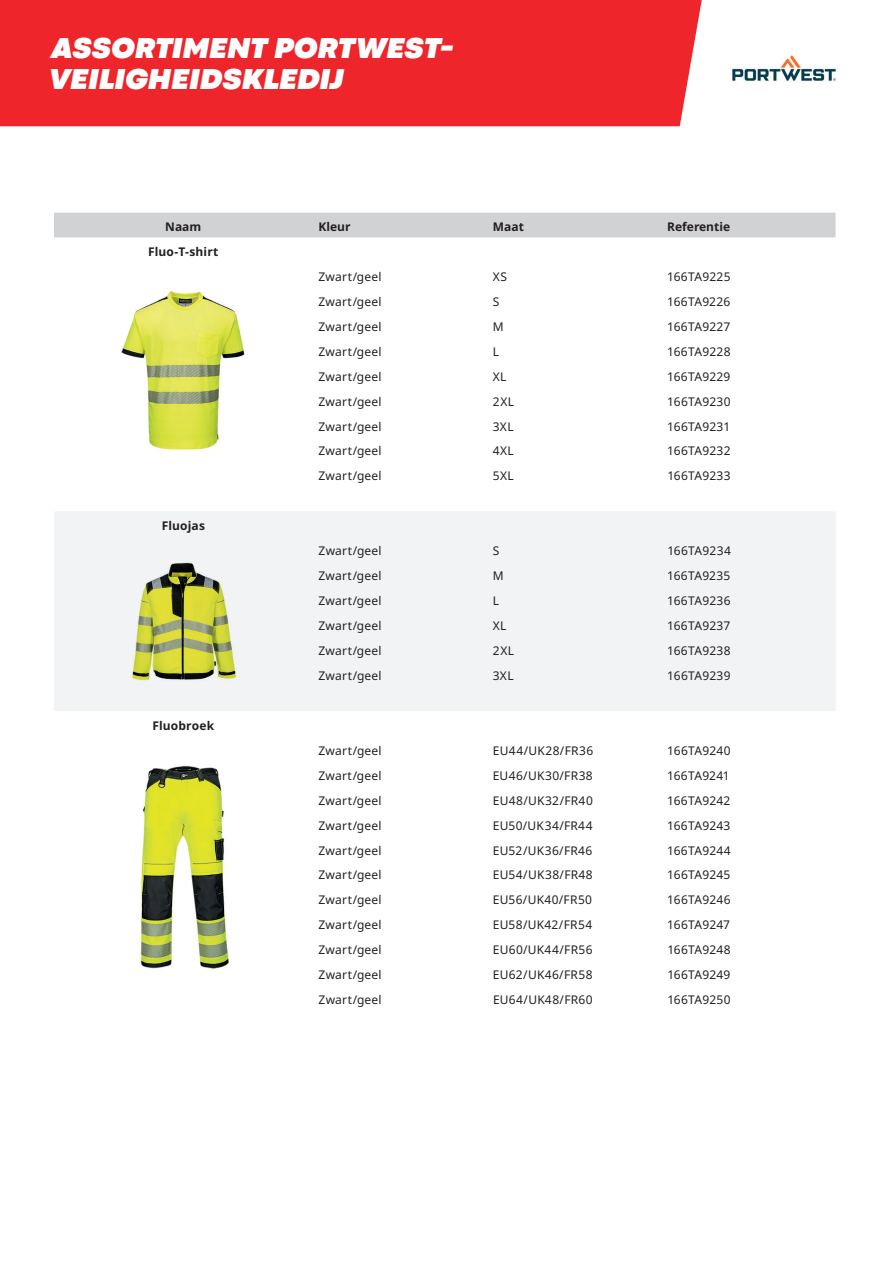
<style>
.page{position:relative;width:893px;height:1263px;background:#fff}
.page>*{position:absolute;margin:0;border:0;box-sizing:border-box;transform-origin:0 0}
.t1{font:italic 900 30px/31px "Codec Pro";letter-spacing:.015em;color:#fff}
.t2{font:12px "Noto Sans";letter-spacing:.015em;color:#231f20}
.t3{font:700 12px "Noto Sans";letter-spacing:.005em;color:#231f20}
</style>
<div class="page">
<div style="left:54px;top:213px;width:782px;height:24px;background:#d1d2d4"></div>
<div style="left:54px;top:512px;width:781px;height:199px;background:#f2f3f4"></div>
<img style="left:121px;top:291px;width:124px;height:159px">
<img style="left:119px;top:561px;width:131px;height:125px">
<img style="left:140px;top:765px;width:89px;height:204px">
<div style="left:0;top:0;width:702px;height:126px;background:#ee262c"></div>
<img style="left:732px;top:55px;width:104px;height:26px">
<h1 class="t1" style="left:49px;top:31px;width:406px">ASSORTIMENT PORTWEST-<br>VEILIGHEIDSKLEDIJ</h1>
<p class="t3" style="left:165px;top:219px;width:38px">Naam</p>
<p class="t3" style="left:319px;top:219px;width:34px">Kleur</p>
<p class="t3" style="left:493px;top:219px;width:33px">Maat</p>
<p class="t3" style="left:667px;top:219px;width:64px">Referentie</p>
<p class="t3" style="left:148px;top:243px;width:72px">Fluo-T-shirt</p>
<p class="t2" style="left:319px;top:269px;width:65px">Zwart/geel</p>
<p class="t2" style="left:493px;top:269px;width:16px">XS</p>
<p class="t2" style="left:667px;top:269px;width:65px">166TA9225</p>
<p class="t2" style="left:319px;top:294px;width:65px">Zwart/geel</p>
<p class="t2" style="left:493px;top:294px;width:8px">S</p>
<p class="t2" style="left:667px;top:294px;width:65px">166TA9226</p>
<p class="t2" style="left:319px;top:318px;width:65px">Zwart/geel</p>
<p class="t2" style="left:493px;top:318px;width:12px">M</p>
<p class="t2" style="left:667px;top:318px;width:65px">166TA9227</p>
<p class="t2" style="left:319px;top:343px;width:65px">Zwart/geel</p>
<p class="t2" style="left:493px;top:343px;width:8px">L</p>
<p class="t2" style="left:667px;top:343px;width:65px">166TA9228</p>
<p class="t2" style="left:319px;top:368px;width:65px">Zwart/geel</p>
<p class="t2" style="left:493px;top:368px;width:15px">XL</p>
<p class="t2" style="left:667px;top:368px;width:65px">166TA9229</p>
<p class="t2" style="left:319px;top:393px;width:65px">Zwart/geel</p>
<p class="t2" style="left:493px;top:393px;width:23px">2XL</p>
<p class="t2" style="left:667px;top:393px;width:65px">166TA9230</p>
<p class="t2" style="left:319px;top:418px;width:65px">Zwart/geel</p>
<p class="t2" style="left:493px;top:418px;width:22px">3XL</p>
<p class="t2" style="left:667px;top:418px;width:65px">166TA9231</p>
<p class="t2" style="left:319px;top:443px;width:65px">Zwart/geel</p>
<p class="t2" style="left:493px;top:443px;width:22px">4XL</p>
<p class="t2" style="left:667px;top:443px;width:65px">166TA9232</p>
<p class="t2" style="left:319px;top:467px;width:65px">Zwart/geel</p>
<p class="t2" style="left:493px;top:467px;width:22px">5XL</p>
<p class="t2" style="left:667px;top:467px;width:65px">166TA9233</p>
<p class="t3" style="left:162px;top:517px;width:45px">Fluojas</p>
<p class="t2" style="left:319px;top:542px;width:65px">Zwart/geel</p>
<p class="t2" style="left:493px;top:542px;width:8px">S</p>
<p class="t2" style="left:667px;top:542px;width:65px">166TA9234</p>
<p class="t2" style="left:319px;top:568px;width:65px">Zwart/geel</p>
<p class="t2" style="left:493px;top:568px;width:12px">M</p>
<p class="t2" style="left:667px;top:568px;width:65px">166TA9235</p>
<p class="t2" style="left:319px;top:592px;width:65px">Zwart/geel</p>
<p class="t2" style="left:493px;top:592px;width:8px">L</p>
<p class="t2" style="left:667px;top:592px;width:65px">166TA9236</p>
<p class="t2" style="left:319px;top:617px;width:65px">Zwart/geel</p>
<p class="t2" style="left:493px;top:617px;width:15px">XL</p>
<p class="t2" style="left:667px;top:617px;width:65px">166TA9237</p>
<p class="t2" style="left:319px;top:642px;width:65px">Zwart/geel</p>
<p class="t2" style="left:493px;top:642px;width:23px">2XL</p>
<p class="t2" style="left:667px;top:642px;width:65px">166TA9238</p>
<p class="t2" style="left:319px;top:667px;width:65px">Zwart/geel</p>
<p class="t2" style="left:493px;top:667px;width:22px">3XL</p>
<p class="t2" style="left:667px;top:667px;width:65px">166TA9239</p>
<p class="t3" style="left:152px;top:717px;width:63px">Fluobroek</p>
<p class="t2" style="left:319px;top:742px;width:65px">Zwart/geel</p>
<p class="t2" style="left:493px;top:742px;width:102px">EU44/UK28/FR36</p>
<p class="t2" style="left:667px;top:742px;width:65px">166TA9240</p>
<p class="t2" style="left:319px;top:767px;width:65px">Zwart/geel</p>
<p class="t2" style="left:493px;top:767px;width:101px">EU46/UK30/FR38</p>
<p class="t2" style="left:667px;top:767px;width:64px">166TA9241</p>
<p class="t2" style="left:319px;top:792px;width:65px">Zwart/geel</p>
<p class="t2" style="left:493px;top:792px;width:101px">EU48/UK32/FR40</p>
<p class="t2" style="left:667px;top:792px;width:64px">166TA9242</p>
<p class="t2" style="left:319px;top:817px;width:65px">Zwart/geel</p>
<p class="t2" style="left:493px;top:817px;width:101px">EU50/UK34/FR44</p>
<p class="t2" style="left:667px;top:817px;width:65px">166TA9243</p>
<p class="t2" style="left:319px;top:842px;width:65px">Zwart/geel</p>
<p class="t2" style="left:493px;top:842px;width:101px">EU52/UK36/FR46</p>
<p class="t2" style="left:667px;top:842px;width:65px">166TA9244</p>
<p class="t2" style="left:319px;top:867px;width:65px">Zwart/geel</p>
<p class="t2" style="left:493px;top:867px;width:101px">EU54/UK38/FR48</p>
<p class="t2" style="left:667px;top:867px;width:65px">166TA9245</p>
<p class="t2" style="left:319px;top:891px;width:65px">Zwart/geel</p>
<p class="t2" style="left:493px;top:891px;width:101px">EU56/UK40/FR50</p>
<p class="t2" style="left:667px;top:891px;width:65px">166TA9246</p>
<p class="t2" style="left:319px;top:916px;width:65px">Zwart/geel</p>
<p class="t2" style="left:493px;top:916px;width:101px">EU58/UK42/FR54</p>
<p class="t2" style="left:667px;top:916px;width:64px">166TA9247</p>
<p class="t2" style="left:319px;top:941px;width:65px">Zwart/geel</p>
<p class="t2" style="left:493px;top:941px;width:101px">EU60/UK44/FR56</p>
<p class="t2" style="left:667px;top:941px;width:65px">166TA9248</p>
<p class="t2" style="left:319px;top:966px;width:65px">Zwart/geel</p>
<p class="t2" style="left:493px;top:966px;width:101px">EU62/UK46/FR58</p>
<p class="t2" style="left:667px;top:966px;width:64px">166TA9249</p>
<p class="t2" style="left:319px;top:991px;width:65px">Zwart/geel</p>
<p class="t2" style="left:493px;top:991px;width:101px">EU64/UK48/FR60</p>
<p class="t2" style="left:667px;top:991px;width:65px">166TA9250</p>
</div>
